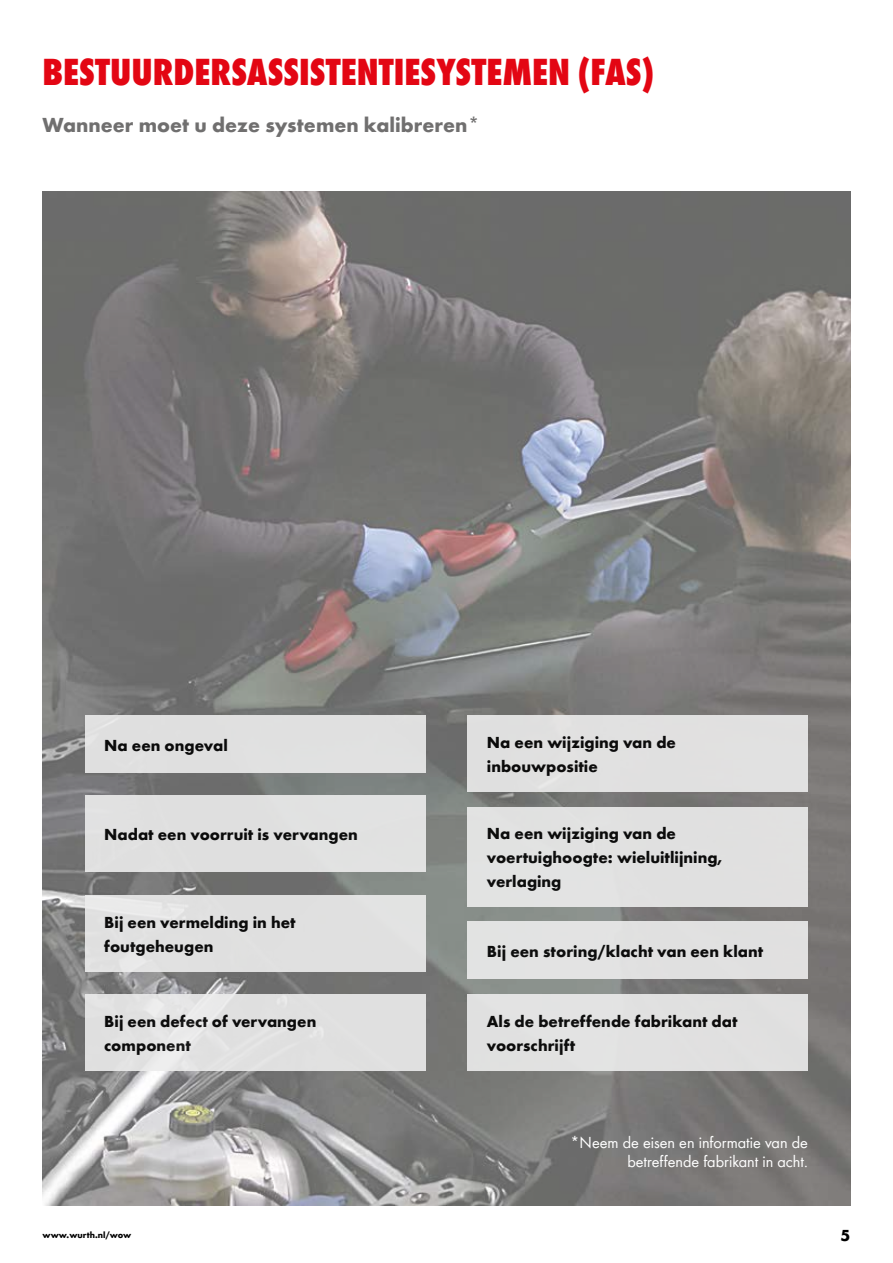
<style>
.page{position:relative;width:893px;height:1263px;background:#fff}
.page>*{position:absolute;margin:0;border:0;box-sizing:border-box;transform-origin:0 0}
.t1{font:800 condensed 39px "Wuerth";color:#e30613}
.t2{font:700 21px "Wuerth";color:#706f6f}
.t3{font:700 16.5px/24px "Wuerth";color:#000}
.t4{font:16.5px/19.5px "Wuerth";color:#fff;text-align:right}
.t5{font:700 9px "Wuerth";color:#000}
</style>
<div class="page">
<img style="left:43px;top:191px;width:807px;height:1014px">
<div style="left:85px;top:715px;width:340px;height:58px;background:#e0e0e0"></div>
<div style="left:468px;top:715px;width:340px;height:77px;background:#e1e0e0"></div>
<div style="left:85px;top:796px;width:340px;height:76px;background:#e0e0e0"></div>
<div style="left:468px;top:807px;width:340px;height:99px;background:#e1e1e0"></div>
<div style="left:85px;top:895px;width:340px;height:76px;background:#e0e0e0"></div>
<div style="left:85px;top:994px;width:340px;height:77px;background:#e0e0e0"></div>
<div style="left:468px;top:922px;width:340px;height:57px;background:#e1e1e1"></div>
<div style="left:468px;top:994px;width:340px;height:77px;background:#e1e1e1"></div>
<h1 class="t1" style="left:43px;top:44px;width:614px">BESTUURDERSASSISTENTIESYSTEMEN (FAS)</h1>
<p class="t2" style="left:43px;top:109px;width:439px">Wanneer moet u deze systemen kalibreren*</p>
<p class="t3" style="left:104px;top:732px;width:125px">Na een ongeval</p>
<p class="t3" style="left:487px;top:729px;width:191px">Na een wijziging van de inbouwpositie</p>
<p class="t3" style="left:104px;top:821px;width:255px">Nadat een voorruit is vervangen</p>
<p class="t3" style="left:487px;top:820px;width:237px">Na een wijziging van de voertuighoogte: wieluitlijning, verlaging</p>
<p class="t3" style="left:104px;top:909px;width:193px">Bij een vermelding in het foutgeheugen</p>
<p class="t3" style="left:487px;top:938px;width:278px">Bij een storing/klacht van een klant</p>
<p class="t3" style="left:104px;top:1008px;width:214px">Bij een defect of vervangen component</p>
<p class="t3" style="left:487px;top:1008px;width:252px">Als de betreffende fabrikant dat voorschrijft</p>
<p class="t4" style="left:571px;top:1132px;width:239px">*Neem de eisen en informatie van de betreffende fabrikant in acht.</p>
<p class="t5" style="left:43px;top:1228px;width:90px">www.wurth.nl/wow</p>
<p class="t3" style="left:840px;top:1222px;width:11px">5</p>
</div>
